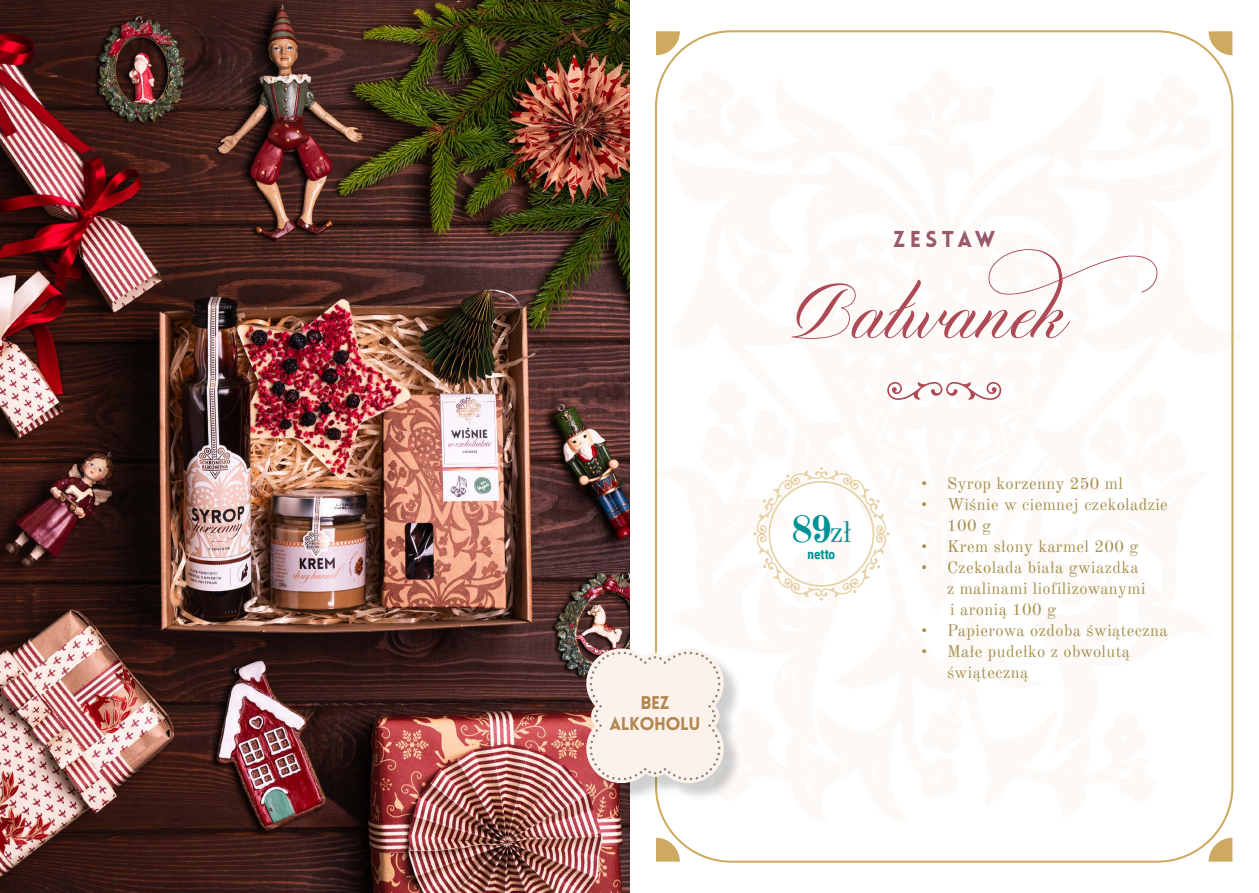
<style>
.page{position:relative;width:1259px;height:893px;background:#fff}
.page>*{position:absolute;margin:0;border:0;box-sizing:border-box;transform-origin:0 0}
.t1{font:90px "Diploma Script Pro";color:#ad4a56}
.t2{font:700 37.5px "Old Standard TT";color:#009296}
.t3{font:900 22.5px "Lovelo";letter-spacing:.2em;color:#99596b}
.t4{font:900 18px/21px "Lovelo";letter-spacing:-.03em;color:#b38850;text-align:center}
.t5{font:16.5px/21px "Old Standard TT";letter-spacing:.025em;color:#a68e4c}
.t6{font:700 13.5px "Roboto Condensed";color:#009296}
.s1{font-weight:400;font-size:30px}
</style>
<div class="page">
<img style="left:0;top:0;width:629px;height:893px">
<svg style="left:655px;top:30px;width:578px;height:833px"></svg>
<svg style="left:656px;top:838px;width:24px;height:24px"></svg>
<svg style="left:1208px;top:838px;width:24px;height:24px"></svg>
<svg style="left:656px;top:31px;width:24px;height:24px"></svg>
<svg style="left:1208px;top:31px;width:24px;height:24px"></svg>
<svg style="left:887px;top:382px;width:114px;height:19px"></svg>
<svg style="left:752px;top:466px;width:138px;height:135px"></svg>
<div style="left:589px;top:651px;width:153px;height:150px;background:#000;opacity:.19"></div>
<svg style="left:583px;top:645px;width:144px;height:141px;background:#eee1db"></svg>
<p class="t4" style="left:609px;top:692px;width:93px">BEZ<br>ALKOHOLU</p>
<h3 class="t3" style="left:893px;top:225px;width:104px">ZESTAW</h3>
<h1 class="t1" style="left:787px;top:254px;width:419px">Bałwanek</h1>
<h2 class="t2" style="left:791px;top:500px;width:62px">89<span class="s1">zł</span></h2>
<p class="t6" style="left:807px;top:545px;width:29px">netto</p>
<p class="t5" style="left:920px;top:472px;width:204px">• Syrop korzenny 250 ml</p>
<p class="t5" style="left:947px;top:493px;width:222px;text-indent:-27px">• Wiśnie w ciemnej czekoladzie<br>100 g</p>
<p class="t5" style="left:920px;top:535px;width:220px">• Krem słony karmel 200 g</p>
<p class="t5" style="left:947px;top:556px;width:200px;text-indent:-27px">• Czekolada biała gwiazdka z malinami liofilizowanymi i aronią 100 g</p>
<p class="t5" style="left:920px;top:619px;width:249px">• Papierowa ozdoba świąteczna</p>
<p class="t5" style="left:947px;top:640px;width:184px;text-indent:-27px">• Małe pudełko z obwolutą świąteczną</p>
</div>
